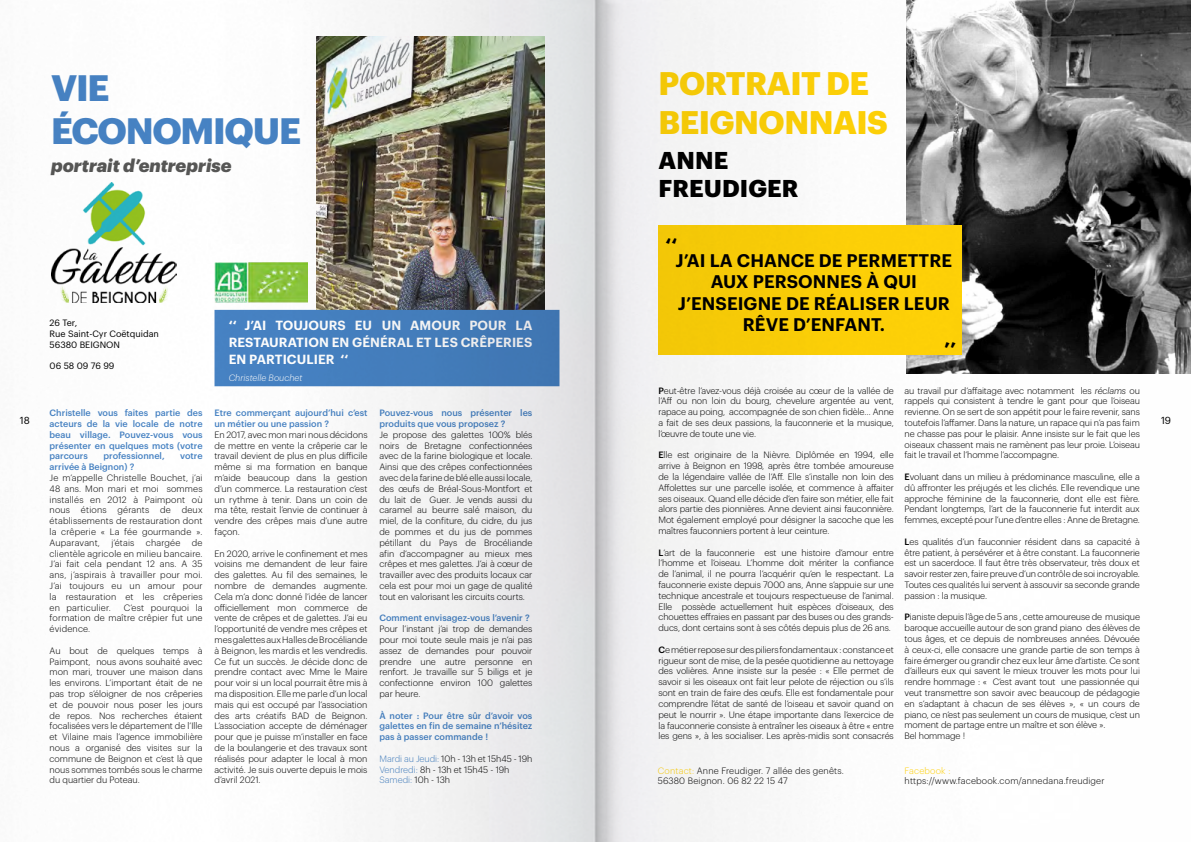
<style>
.page{position:relative;width:1191px;height:842px;background:#fff}
.page>*{position:absolute;margin:0;border:0;box-sizing:border-box;transform-origin:0 0}
.t1{font:700 36px/43.2px "Graphik";letter-spacing:-.035em;color:#4783c4}
.t2{font:700 32px/38.4px "Graphik";letter-spacing:-.015em;color:#ffd208}
.t3{font:700 23.8px/28.6px "Graphik";letter-spacing:.005em;color:#000}
.t4{font:700 19.1px "Graphik";color:#000}
.t5{font:italic 900 18px "Graphik";color:#575756}
.t6{font:600 17.9px/21.5px "Graphik";letter-spacing:.005em;color:#000;text-align:center}
.t7{font:600 13px/17px "Graphik";letter-spacing:.005em;color:#fff;text-align:justify}
.t8{font:10px "Graphik";color:#000}
.t9{font:300 9px/10.8px "Graphik";letter-spacing:-.01em;color:#000;text-align:justify}
.t10{font:500 9px/10.8px "Graphik";color:#4783c4;text-align:justify}
.t11{font:300 9px/10.8px "Graphik";letter-spacing:.02em;color:#000}
.t12{font:9px/10.6px "Graphik";color:#000}
.t13{font:italic 300 9px "Graphik";color:#fff}
.t14{font:300 9px "Graphik";letter-spacing:.02em;color:#ffd208}
.s1{font-weight:700}
.s2{color:#4783c4}
.s3{font-weight:500}
.s4{font-style:italic}
.s5{color:#ffd208}
</style>
<div class="page">
<img style="left:51px;top:0;width:1140px;height:842px">
<h1 class="t1" style="left:51px;top:63px;width:251px">VIE<br>ÉCONOMIQUE</h1>
<h3 class="t5" style="left:51px;top:152px;width:182px">portrait d’entreprise</h3>
<p class="t8" style="left:20px;top:413px;width:12px">18</p>
<p class="t12" style="left:50px;top:317px;width:111px">26 Ter,<br>Rue Saint-Cyr Coëtquidan<br>56380 BEIGNON</p>
<p class="t12" style="left:50px;top:359px;width:66px">06 58 09 76 99</p>
<p class="t10" style="left:50px;top:407px;width:154px">Christelle vous faites partie des acteurs de la vie locale de notre beau village. Pouvez-vous vous présenter en quelques mots (votre parcours</p>
<p class="t10" style="left:104px;top:450px;width:63px">professionnel,</p>
<p class="t10" style="left:180px;top:450px;width:24px">votre</p>
<p class="t10" style="left:50px;top:461px;width:86px">arrivée à Beignon) ?</p>
<p class="t9" style="left:50px;top:472px;width:154px">Je m’appelle Christelle Bouchet, j’ai 48 ans. Mon mari et moi sommes installés en 2012 à Paimpont où nous étions gérants de deux établissements de restauration dont la crêperie « La fée gourmande ».<br>Auparavant,</p>
<p class="t9" style="left:50px;top:536px;width:154px;text-indent:142px">de clientèle agricole en milieu bancaire.<br>J’ai fait cela pendant 12 ans. A 35 ans, j’aspirais à travailler pour moi.<br>J’ai toujours eu un amour pour la restauration et les crêperies en particulier.</p>
<p class="t9" style="left:111px;top:536px;width:25px">j’étais</p>
<p class="t11" style="left:146px;top:536px;width:36px">chargée</p>
<p class="t9" style="left:50px;top:601px;width:154px;text-indent:74px">C’est pourquoi la formation de maître crêpier fut une évidence.</p>
<p class="t9" style="left:50px;top:644px;width:154px">Au bout de quelques temps à Paimpont, nous avons souhaité avec mon mari, trouver une maison dans les environs. L’important était de ne pas trop s’éloigner de nos crêperies et de pouvoir nous poser les jours de repos. Nos recherches étaient focalisées vers le département de l’Ille et Vilaine mais l’agence immobilière nous a organisé des visites sur la commune de Beignon et c’est là que nous sommes tombés sous le charme du quartier du Poteau.</p>
<h3 class="t7" style="left:229px;top:315px;width:305px"><span class="s1">‘‘</span> J’AI TOUJOURS EU UN AMOUR POUR LA RESTAURATION EN GÉNÉRAL ET LES CRÊPERIES EN PARTICULIER <span class="s1">‘‘</span></h3>
<p class="t13" style="left:229px;top:371px;width:75px">Christelle Bouchet</p>
<p class="t10" style="left:214px;top:407px;width:154px">Etre commerçant aujourd’hui c’est un métier ou une passion ?</p>
<p class="t9" style="left:214px;top:428px;width:154px">En 2017, avec mon mari nous décidons de mettre en vente la crêperie car le travail devient de plus en plus difficile même si ma formation en banque m’aide beaucoup dans la gestion d’un commerce. La restauration c’est un rythme à tenir. Dans un coin de ma tête, restait l’envie de continuer à vendre des crêpes mais d’une autre façon.</p>
<p class="t9" style="left:214px;top:547px;width:154px">En 2020, arrive le confinement et mes voisins me demandent de leur faire des galettes. Au fil des semaines, le nombre de demandes augmente.<br>Cela m’a donc donné l’idée de lancer officiellement mon commerce de vente de crêpes et de galettes. J’ai eu l’opportunité de vendre mes crêpes et mes galettes aux Halles de Brocéliande à Beignon, les mardis et les vendredis.<br>Ce fut un succès. Je décide donc de prendre contact avec Mme le Maire pour voir si un local pourrait être mis à ma disposition. Elle me parle d’un local mais qui est occupé par l’association des arts créatifs BAD de Beignon.<br>L’association accepte de déménager pour que je puisse m’installer en face de la boulangerie et des travaux sont réalisés pour adapter le local à mon activité. Je suis ouverte depuis le mois d’avril 2021.</p>
<p class="t10" style="left:379px;top:407px;width:154px">Pouvez-vous nous présenter les produits que vous proposez ?</p>
<p class="t9" style="left:379px;top:428px;width:154px">Je propose des galettes 100% blés noirs de Bretagne confectionnées avec de la farine biologique et locale.<br>Ainsi que des crêpes confectionnées avec de la farine de blé elle aussi locale, des œufs de Bréal-Sous-Montfort et du lait de Guer. Je vends aussi du caramel au beurre salé maison, du miel, de la confiture, du cidre, du jus de pommes et du jus de pommes pétillant du Pays de Brocéliande afin d’accompagner au mieux mes crêpes et mes galettes. J’ai à cœur de travailler avec des produits locaux car cela est pour moi un gage de qualité tout en valorisant les circuits courts.</p>
<p class="t10" style="left:379px;top:612px;width:152px">Comment envisagez-vous l’avenir ?</p>
<p class="t9" style="left:379px;top:623px;width:154px">Pour l’instant j’ai trop de demandes pour moi toute seule mais je n’ai pas assez de demandes pour pouvoir prendre une autre personne en renfort. Je travaille sur 5 biligs et je confectionne environ 100 galettes par heure.</p>
<p class="t10" style="left:379px;top:709px;width:154px">À noter : Pour être sûr d’avoir vos galettes en fin de semaine n’hésitez pas à passer commande !</p>
<p class="t9" style="left:379px;top:752px;width:154px;text-align:left"><span class="s2">Mardi au Jeudi:</span> 10h - 13h et 15h45 - 19h<br><span class="s2">Vendredi:</span> 8h - 13h et 15h45 - 19h<br><span class="s2">Samedi:</span> 10h - 13h</p>
<h2 class="t2" style="left:658px;top:61px;width:231px">PORTRAIT DE<br>BEIGNONNAIS</h2>
<h3 class="t3" style="left:658px;top:144px;width:142px">ANNE<br>FREUDIGER</h3>
<h3 class="t4" style="left:665px;top:230px;width:13px">‘‘</h3>
<h3 class="t6" style="left:675px;top:248px;width:278px">J’AI LA CHANCE DE PERMETTRE<br>AUX PERSONNES À QUI<br>J’ENSEIGNE DE RÉALISER LEUR<br>RÊVE D’ENFANT.</h3>
<h3 class="t4" style="left:956px;top:356px;width:13px;rotate:-180deg">‘‘</h3>
<p class="t9" style="left:658px;top:384px;width:237px"><span class="s3">P</span>eut-être l’avez-vous déjà croisée au cœur de la vallée de l’Aff ou non loin du bourg, chevelure argentée au vent, rapace au poing, accompagnée de son chien fidèle… Anne a fait de ses deux passions, la fauconnerie et la musique, l’œuvre de toute une vie.</p>
<p class="t9" style="left:658px;top:449px;width:237px"><span class="s3">E</span>lle est originaire de la Nièvre. Diplômée en 1994, elle arrive à Beignon en 1998, après être tombée amoureuse de la légendaire vallée de l’Aff. Elle s’installe non loin des Affolettes sur une parcelle isolée, et commence à affaiter ses oiseaux. Quand elle décide d’en faire son métier, elle fait alors partie des pionnières. Anne devient ainsi fauconnière.<br>Mot également employé pour désigner la sacoche que les maîtres fauconniers portent à leur ceinture.</p>
<p class="t9" style="left:658px;top:546px;width:237px"><span class="s3">L</span>’art de la fauconnerie est une histoire d’amour entre l’homme et l’oiseau. L’homme doit mériter la confiance de l’animal, il ne pourra l’acquérir qu’en le respectant. La fauconnerie existe depuis 7000 ans, Anne s’appuie sur une technique ancestrale et toujours respectueuse de l’animal.<br>Elle possède actuellement huit espèces d’oiseaux, des chouettes effraies en passant par des buses ou des grands&shy;ducs, dont certains sont à ses côtés depuis plus de 26 ans.</p>
<p class="t9" style="left:658px;top:643px;width:237px"><span class="s3">C</span>e métier repose sur des piliers fondamentaux : constance et rigueur sont de mise, de la pesée quotidienne au nettoyage des volières. Anne insiste sur la pesée : « Elle permet de savoir si les oiseaux ont fait leur pelote de réjection ou s’ils sont en train de faire des œufs. Elle est fondamentale pour comprendre l’état de santé de l’oiseau et savoir quand on peut le nourrir ». Une étape importante dans l’exercice de la fauconnerie consiste à entraîner les oiseaux à être « entre les gens », à les socialiser. Les après-midis sont consacrés</p>
<p class="t9" style="left:904px;top:384px;width:237px">au travail pur d’affaitage avec notamment les <span class="s4">réclams</span> ou rappels qui consistent à tendre le gant pour que l’oiseau revienne. On se sert de son appétit pour le faire revenir, sans toutefois l’affamer. Dans la nature, un rapace qui n’a pas faim ne chasse pas pour le plaisir. Anne insiste sur le fait que les oiseaux chassent mais ne ramènent pas leur proie. L’oiseau fait le travail et l’homme l’accompagne.</p>
<p class="t9" style="left:904px;top:471px;width:237px"><span class="s3">E</span>voluant dans un milieu à prédominance masculine, elle a dû affronter les préjugés et les clichés. Elle revendique une approche féminine de la fauconnerie, dont elle est fière.<br>Pendant longtemps, l’art de la fauconnerie fut interdit aux femmes, excepté pour l’une d’entre elles : Anne de Bretagne.</p>
<p class="t9" style="left:904px;top:535px;width:237px"><span class="s3">L</span>es qualités d’un fauconnier résident dans sa capacité à être patient, à persévérer et à être constant. La fauconnerie est un sacerdoce. Il faut être très observateur, très doux et savoir rester zen, faire preuve d’un contrôle de soi incroyable.<br>Toutes ces qualités lui servent à assouvir sa seconde grande passion : la musique.</p>
<p class="t9" style="left:904px;top:611px;width:237px;text-align:left"><span class="s3">P</span>ianiste depuis l’âge de 5 ans , cette amoureuse de musique baroque accueille autour de son grand piano des élèves de tous âges, et ce depuis de nombreuses années. Dévouée à ceux-ci, elle consacre une grande partie de son temps à faire émerger ou grandir chez eux leur âme d’artiste. Ce sont d’ailleurs eux qui savent le mieux trouver les mots pour lui rendre hommage : « C’est avant tout une passionnée qui veut transmettre son savoir avec beaucoup de pédagogie en s’adaptant à chacun de ses élèves », « un cours de piano, ce n’est pas seulement un cours de musique, c’est un moment de partage entre un maître et son élève ».<br>Bel hommage !</p>
<p class="t11" style="left:658px;top:764px;width:187px"><span class="s5">Contact:</span> Anne Freudiger. 7 allée des genêts.<br>56380 Beignon. 06 82 22 15 47</p>
<p class="t14" style="left:904px;top:764px;width:48px">Facebook :</p>
<p class="t11" style="left:904px;top:775px;width:201px">https://www.facebook.com/annedana.freudiger</p>
<p class="t8" style="left:1161px;top:413px;width:12px">19</p>
</div>
